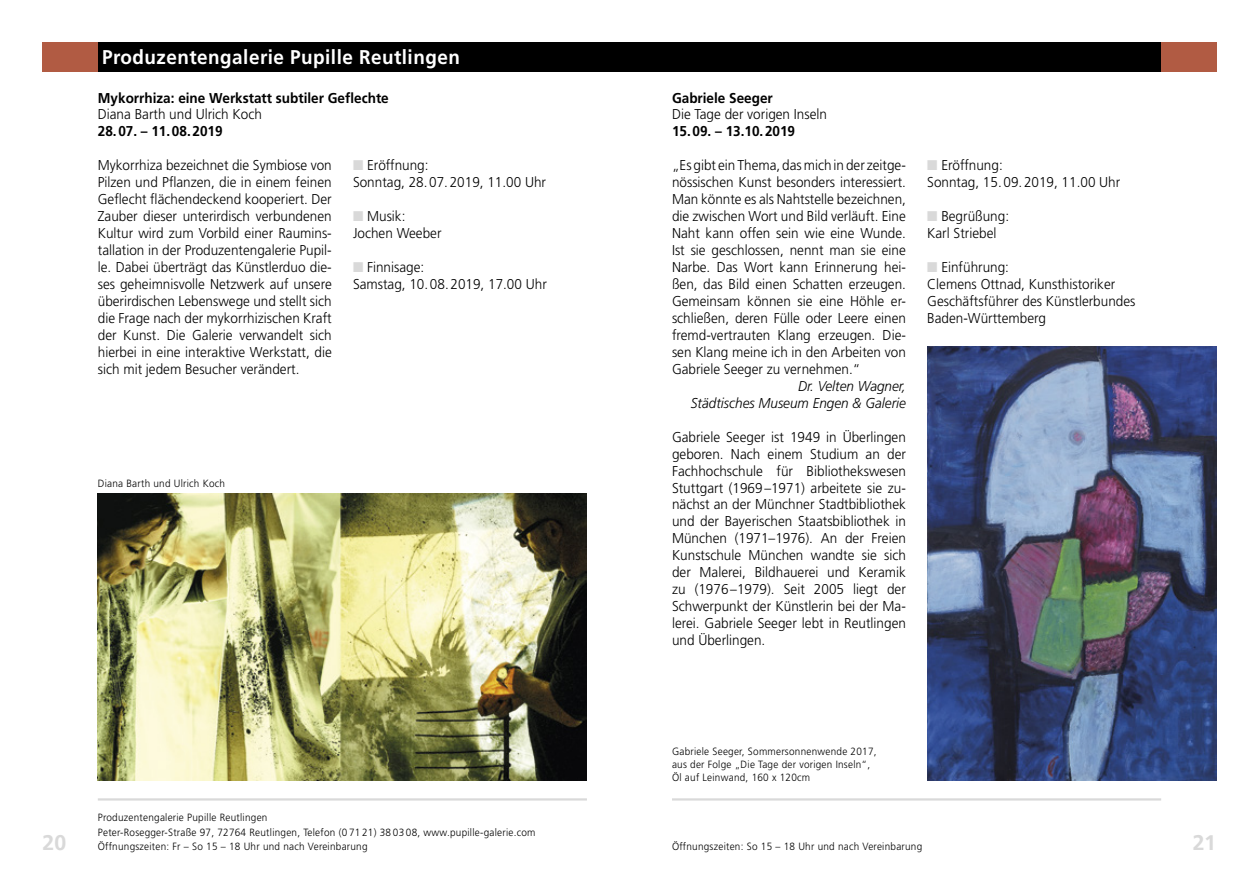
<style>
.page{position:relative;width:1259px;height:893px;background:#fff}
.page>*{position:absolute;margin:0;border:0;box-sizing:border-box;transform-origin:0 0}
.t1{font:700 21px "Frutiger BSK";color:#d9d9d9}
.Kopfzeile_links{font:700 19.8px "Frutiger";letter-spacing:.025em;color:#fff;scale:.95 1}
.Fließtext_Blocksatz{font:300 14.25px/17px "Frutiger";color:#000;text-align:justify;scale:.95 1}
.Fließtext_halbfett{font:700 14.25px "Frutiger";color:#000;scale:.95 1}
.Fließtext_links{font:300 14.25px "Frutiger";color:#000;scale:.95 1}
.Fließtext_Blocksatz-2{font:italic 300 14.25px/17px "Frutiger";color:#000;text-align:right;scale:.95 1}
.Veranstaltung_Öffnun{font:300 10.5px "Frutiger";letter-spacing:.025em;color:#000;scale:.95 1}
.Bildunterschriften{font:300 10.5px/12.8px "Frutiger";letter-spacing:.025em;color:#000;scale:.95 1}
.s1{color:#d9d9d9}
</style>
<div class="page">
<hr style="left:98px;top:798px;width:489px;height:2px;background:#d9d9d9">
<hr style="left:672px;top:798px;width:489px;height:2px;background:#d9d9d9">
<div style="left:98px;top:43px;width:531px;height:29px;background:#000"></div>
<div style="left:629px;top:43px;width:532px;height:29px;background:#000"></div>
<div style="left:1161px;top:43px;width:55px;height:29px;background:#b15b43"></div>
<div style="left:43px;top:43px;width:55px;height:29px;background:#b15b43"></div>
<img style="left:927px;top:347px;width:289px;height:434px">
<img style="left:98px;top:493px;width:489px;height:288px">
<p class="Kopfzeile_links" style="left:102px;top:45px;width:378px">Produzentengalerie Pupille Reutlingen</p>
<p class="Fließtext_halbfett" style="left:98px;top:89px;width:308px">Mykorrhiza: eine Werkstatt subtiler Geflechte</p>
<p class="Fließtext_Blocksatz" style="left:98px;top:106px;width:174px">Diana Barth und Ulrich Koch</p>
<p class="Fließtext_halbfett" style="left:98px;top:123px;width:133px">28.07. – 11.08.2019</p>
<p class="Fließtext_Blocksatz" style="left:98px;top:157px;width:248px">Mykorrhiza bezeichnet die Symbiose von Pilzen und Pflanzen, die in einem feinen Geflecht flächendeckend kooperiert. Der Zauber dieser unterirdisch verbundenen Kultur wird zum Vorbild einer Raumins&shy;tallation in der Produzentengalerie Pupil&shy;le. Dabei überträgt das Künstlerduo die&shy;ses geheimnisvolle Netzwerk auf unsere überirdischen Lebenswege und stellt sich die Frage nach der mykorrhizischen Kraft der Kunst. Die Galerie verwandelt sich hierbei in eine interaktive Werkstatt, die sich mit jedem Besucher verändert.</p>
<p class="Fließtext_Blocksatz" style="left:353px;top:157px;width:81px"><span class="s1">■</span> Eröffnung:</p>
<p class="Fließtext_Blocksatz" style="left:353px;top:174px;width:205px">Sonntag, 28.07.2019, 11.00 Uhr</p>
<p class="Fließtext_Blocksatz" style="left:353px;top:208px;width:57px"><span class="s1">■</span> Musik:</p>
<p class="Fließtext_Blocksatz" style="left:353px;top:225px;width:95px">Jochen Weeber</p>
<p class="Fließtext_Blocksatz" style="left:353px;top:259px;width:76px"><span class="s1">■</span> Finnisage:</p>
<p class="Fließtext_Blocksatz" style="left:353px;top:276px;width:205px">Samstag, 10.08.2019, 17.00 Uhr</p>
<p class="Bildunterschriften" style="left:98px;top:477px;width:136px">Diana Barth und Ulrich Koch</p>
<p class="Fließtext_halbfett" style="left:672px;top:89px;width:108px">Gabriele Seeger</p>
<p class="Fließtext_links" style="left:672px;top:106px;width:165px">Die Tage der vorigen Inseln</p>
<p class="Fließtext_halbfett" style="left:672px;top:123px;width:131px">15.09. – 13.10.2019</p>
<p class="Fließtext_Blocksatz" style="left:672px;top:157px;width:248px">„Es gibt ein Thema, das mich in der zeitge&shy;nössischen Kunst besonders interessiert.<br>Man könnte es als Nahtstelle bezeichnen, die zwischen Wort und Bild verläuft. Eine Naht kann offen sein wie eine Wunde.<br>Ist sie geschlossen, nennt man sie eine Narbe. Das Wort kann Erinnerung hei&shy;ßen, das Bild einen Schatten erzeugen.<br>Gemeinsam können sie eine Höhle er&shy;schließen, deren Fü lle oder Leere einen fremd-vertrauten Klang erzeugen. Die&shy;sen Klang meine ich in den Arbeiten von Gabriele Seeger zu vernehmen.“</p>
<p class="Fließtext_Blocksatz-2" style="left:691px;top:377px;width:228px">Dr. Velten Wagner,<br>Städtisches Museum Engen &amp; Galerie</p>
<p class="Fließtext_Blocksatz" style="left:672px;top:428px;width:248px">Gabriele Seeger ist 1949 in Überlingen geboren. Nach einem Studium an der Fachhochschule für Bibliothekswesen Stuttgart (1969–1971) arbeitete sie zu&shy;nächst an der Münchner Stadtbibliothek und der Bayerischen Staatsbibliothek in München (1971–1976). An der Freien Kunstschule München wandte sie sich der Malerei, Bildhauerei und Keramik zu (1976–1979). Seit 2005 liegt der Schwerpunkt der Künstlerin bei der Ma&shy;lerei. Gabriele Seeger lebt in Reutlingen und Überlingen.</p>
<p class="Fließtext_Blocksatz" style="left:927px;top:157px;width:81px"><span class="s1">■</span> Eröffnung:</p>
<p class="Fließtext_links" style="left:927px;top:174px;width:205px">Sonntag, 15.09.2019, 11.00 Uhr</p>
<p class="Fließtext_links" style="left:927px;top:208px;width:88px"><span class="s1">■</span> Begrüßung:</p>
<p class="Fließtext_links" style="left:927px;top:225px;width:74px">Karl Striebel</p>
<p class="Fließtext_links" style="left:927px;top:259px;width:88px"><span class="s1">■</span> Einführung:</p>
<p class="Fließtext_Blocksatz" style="left:927px;top:276px;width:199px">Clemens Ottnad, Kunsthistoriker</p>
<p class="Fließtext_Blocksatz" style="left:927px;top:293px;width:221px">Geschäftsführer des Künstlerbundes</p>
<p class="Fließtext_Blocksatz" style="left:927px;top:310px;width:127px">Baden-Württemberg</p>
<p class="Bildunterschriften" style="left:672px;top:745px;width:217px">Gabriele Seeger, Sommersonnenwende 2017, aus der Folge „Die Tage der vorigen Inseln“,<br>Öl auf Leinwand, 160 x 120cm</p>
<p class="Veranstaltung_Öffnun" style="left:98px;top:811px;width:180px">Produzentengalerie Pupille Reutlingen</p>
<p class="Veranstaltung_Öffnun" style="left:98px;top:826px;width:462px">Peter-Rosegger-Straße 97, 72764 Reutlingen, Telefon (0 71 21) 38 03 08, www.pupille-galerie.com</p>
<p class="Veranstaltung_Öffnun" style="left:98px;top:841px;width:285px">Öffnungszeiten: Fr – So 15 – 18 Uhr und nach Vereinbarung</p>
<p class="Veranstaltung_Öffnun" style="left:672px;top:841px;width:265px">Öffnungszeiten: So 15 – 18 Uhr und nach Vereinbarung</p>
<h1 class="t1" style="left:43px;top:830px;width:25px">20</h1>
<h1 class="t1" style="left:1192px;top:830px;width:25px">21</h1>
</div>
